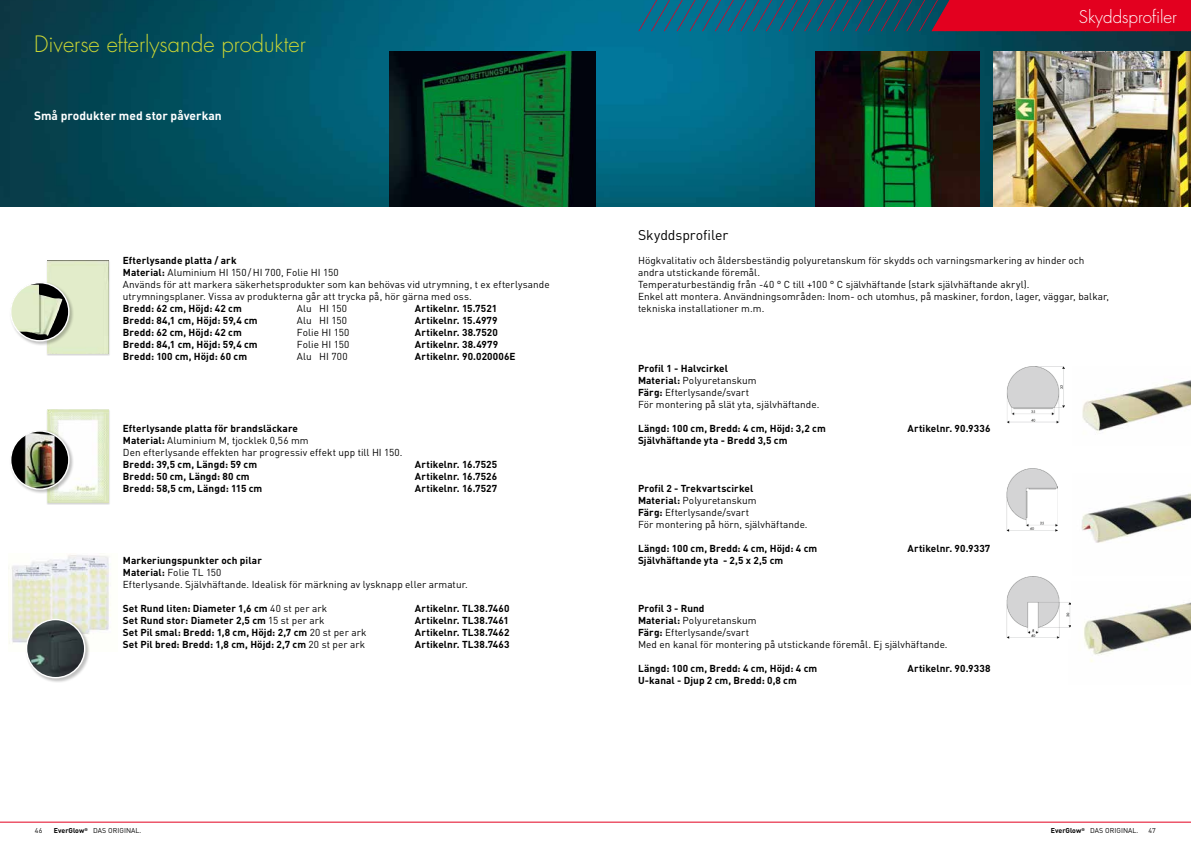
<style>
.page{position:relative;width:1191px;height:842px;background:#fff}
.page>*{position:absolute;margin:0;border:0;box-sizing:border-box;transform-origin:0 0}
.t1{font:300 22px "Futura Std";color:#cbd634}
.t2{font:300 17px "Futura Std";color:#fff}
.t3{font:14px "DIN Pro";letter-spacing:-.005em;color:#000}
.t4{font:700 12px "DIN Pro";color:#fff}
.t5{font:10px/12px "DIN Pro";letter-spacing:.005em;color:#000}
.t6{font:700 10px "DIN Pro";letter-spacing:.01em;color:#000}
.t7{font:7px "DIN Pro";letter-spacing:.01em;color:#000}
.s1{font-weight:700}
.s2{font-weight:400}
</style>
<div class="page">
<hr style="left:0;top:822px;width:1191px;height:1px;background:#e3001f">
<img style="left:0;top:0;width:1191px;height:207px">
<img style="left:1082px;top:380px;width:109px;height:51px">
<img style="left:1081px;top:493px;width:110px;height:50px">
<img style="left:1070px;top:602px;width:121px;height:60px">
<div style="left:47px;top:409px;width:64px;height:96px;background:#000;opacity:.17"></div>
<img style="left:47px;top:410px;width:62px;height:92px">
<div style="left:47px;top:261px;width:64px;height:95px;background:#000;opacity:.17"></div>
<div style="left:47px;top:261px;width:62px;height:93px;background:#e2ecca"></div>
<img style="left:9px;top:555px;width:102px;height:89px">
<img style="left:1006px;top:367px;width:58px;height:57px">
<img style="left:1006px;top:469px;width:52px;height:62px">
<img style="left:1006px;top:576px;width:64px;height:63px">
<div style="left:9px;top:430px;width:65px;height:64px;background:#000;opacity:.25"></div>
<div style="left:11px;top:431px;width:58px;height:58px;background:#000;border-radius:50%"></div>
<img style="left:21px;top:431px;width:37px;height:58px">
<div style="left:10px;top:430px;width:60px;height:60px;border:1px solid #fff;border-radius:50%"></div>
<div style="left:9px;top:281px;width:65px;height:65px;background:#000;opacity:.25"></div>
<svg style="left:11px;top:283px;width:58px;height:58px"></svg>
<img style="left:11px;top:285px;width:51px;height:51px">
<div style="left:10px;top:282px;width:60px;height:59px;border:1px solid #fff;border-radius:50%"></div>
<div style="left:25px;top:618px;width:65px;height:65px;background:#000;opacity:.25"></div>
<img style="left:27px;top:619px;width:58px;height:59px;border-radius:29px">
<div style="left:26px;top:619px;width:59px;height:59px;border:1px solid #fff;border-radius:50%"></div>
<img style="left:389px;top:51px;width:206px;height:156px">
<img style="left:815px;top:51px;width:164px;height:156px">
<svg style="left:638px;top:0;width:553px;height:31px;background:#6f3350"></svg>
<img style="left:993px;top:51px;width:198px;height:156px">
<h1 class="t1" style="left:34px;top:31px;width:273px">Diverse efterlysande produkter</h1>
<p class="t4" style="left:34px;top:106px;width:189px">Små produkter med stor påverkan</p>
<p class="t5" style="left:123px;top:253px;width:428px"><span class="s1">Efterlysande platta / ark<br>Material:</span> Aluminium HI 150/HI 700, Folie HI 150<br>Används för att markera säkerhetsprodukter som kan behövas vid utrymning, t ex efterlysande utrymningsplaner. Vissa av produkterna går att trycka på, hör gärna med oss.</p>
<p class="t6" style="left:123px;top:300px;width:121px">Bredd: 62 cm, Höjd: 42 cm</p>
<p class="t5" style="left:297px;top:301px;width:52px">Alu HI 150</p>
<p class="t6" style="left:415px;top:300px;width:84px">Artikelnr. 15.7521</p>
<p class="t6" style="left:123px;top:312px;width:136px">Bredd: 84,1 cm, Höjd: 59,4 cm</p>
<p class="t5" style="left:297px;top:313px;width:52px">Alu HI 150</p>
<p class="t6" style="left:415px;top:312px;width:84px">Artikelnr. 15.4979</p>
<p class="t6" style="left:123px;top:324px;width:121px">Bredd: 62 cm, Höjd: 42 cm</p>
<p class="t5" style="left:297px;top:325px;width:54px">Folie HI 150</p>
<p class="t6" style="left:415px;top:324px;width:84px">Artikelnr. 38.7520</p>
<p class="t6" style="left:123px;top:336px;width:136px">Bredd: 84,1 cm, Höjd: 59,4 cm</p>
<p class="t5" style="left:297px;top:337px;width:54px">Folie HI 150</p>
<p class="t6" style="left:415px;top:336px;width:85px">Artikelnr. 38.4979</p>
<p class="t6" style="left:123px;top:348px;width:126px">Bredd: 100 cm, Höjd: 60 cm</p>
<p class="t5" style="left:297px;top:349px;width:52px">Alu HI 700</p>
<p class="t6" style="left:415px;top:348px;width:102px">Artikelnr. 90.020006E</p>
<p class="t5" style="left:123px;top:421px;width:281px"><span class="s1">Efterlysande platta för brandsläckare<br>Material:</span> Aluminium M, tjocklek 0,56 mm<br>Den efterlysande effekten har progressiv effekt upp till HI 150.</p>
<p class="t6" style="left:123px;top:456px;width:136px">Bredd: 39,5 cm, Längd: 59 cm</p>
<p class="t6" style="left:415px;top:456px;width:84px">Artikelnr. 16.7525</p>
<p class="t6" style="left:123px;top:468px;width:128px">Bredd: 50 cm, Längd: 80 cm</p>
<p class="t6" style="left:415px;top:468px;width:84px">Artikelnr. 16.7526</p>
<p class="t6" style="left:123px;top:480px;width:141px">Bredd: 58,5 cm, Längd: 115 cm</p>
<p class="t6" style="left:415px;top:480px;width:84px">Artikelnr. 16.7527</p>
<p class="t5" style="left:123px;top:553px;width:346px"><span class="s1">Markeriungspunkter och pilar<br>Material:</span> Folie TL 150<br>Efterlysande. Självhäftande. Idealisk för märkning av lysknapp eller armatur.</p>
<p class="t6" style="left:123px;top:600px;width:206px">Set Rund liten: Diameter 1,6 cm <span class="s2">40 st per ark</span></p>
<p class="t6" style="left:415px;top:600px;width:96px">Artikelnr. TL38.7460</p>
<p class="t6" style="left:123px;top:612px;width:203px">Set Rund stor: Diameter 2,5 cm <span class="s2">15 st per ark</span></p>
<p class="t6" style="left:415px;top:612px;width:95px">Artikelnr. TL38.7461</p>
<p class="t6" style="left:123px;top:624px;width:245px">Set Pil smal: Bredd: 1,8 cm, Höjd: 2,7 cm <span class="s2">20 st per ark</span></p>
<p class="t6" style="left:415px;top:624px;width:96px">Artikelnr. TL38.7462</p>
<p class="t6" style="left:123px;top:636px;width:244px">Set Pil bred: Bredd: 1,8 cm, Höjd: 2,7 cm <span class="s2">20 st per ark</span></p>
<p class="t6" style="left:415px;top:636px;width:96px">Artikelnr. TL38.7463</p>
<h2 class="t2" style="left:1078px;top:6px;width:100px">Skyddsprofiler</h2>
<h3 class="t3" style="left:638px;top:224px;width:92px">Skyddsprofiler</h3>
<p class="t5" style="left:638px;top:253px;width:473px">Högkvalitativ och åldersbeständig polyuretanskum för skydds och varningsmarkering av hinder och andra utstickande föremål.<br>Temperaturbeständig från -40 ° C till +100 ° C självhäftande (stark självhäftande akryl).<br>Enkel att montera. Användningsområden: Inom- och utomhus, på maskiner, fordon, lager, väggar, balkar, tekniska installationer m.m.</p>
<p class="t5" style="left:638px;top:361px;width:183px"><span class="s1">Profil 1 - Halvcirkel<br>Material:</span> Polyuretanskum<br><span class="s1">Färg:</span> Efterlysande/svart<br>För montering på slät yta, självhäftande.</p>
<p class="t6" style="left:638px;top:420px;width:189px">Längd: 100 cm, Bredd: 4 cm, Höjd: 3,2 cm</p>
<p class="t6" style="left:907px;top:420px;width:85px">Artikelnr. 90.9336</p>
<p class="t6" style="left:638px;top:432px;width:151px">Självhäftande yta - Bredd 3,5 cm</p>
<p class="t5" style="left:638px;top:481px;width:171px"><span class="s1">Profil 2 - Trekvartscirkel<br>Material:</span> Polyuretanskum<br><span class="s1">Färg:</span> Efterlysande/svart<br>För montering på hörn, självhäftande.</p>
<p class="t6" style="left:638px;top:540px;width:181px">Längd: 100 cm, Bredd: 4 cm, Höjd: 4 cm</p>
<p class="t6" style="left:907px;top:540px;width:84px">Artikelnr. 90.9337</p>
<p class="t6" style="left:638px;top:552px;width:147px">Självhäftande yta - 2,5 x 2,5 cm</p>
<p class="t5" style="left:638px;top:601px;width:311px"><span class="s1">Profil 3 - Rund<br>Material:</span> Polyuretanskum<br><span class="s1">Färg:</span> Efterlysande/svart<br>Med en kanal för montering på utstickande föremål. Ej självhäftande.</p>
<p class="t6" style="left:638px;top:660px;width:181px">Längd: 100 cm, Bredd: 4 cm, Höjd: 4 cm</p>
<p class="t6" style="left:907px;top:660px;width:85px">Artikelnr. 90.9338</p>
<p class="t6" style="left:638px;top:672px;width:160px">U-kanal - Djup 2 cm, Bredd: 0,8 cm</p>
<p class="t7" style="left:35px;top:825px;width:9px">46</p>
<p class="t7" style="left:54px;top:825px;width:89px"><span class="s1">EverGlow</span><sup>®</sup> DAS ORIGINAL.</p>
<p class="t7" style="left:1050px;top:825px;width:89px"><span class="s1">EverGlow</span><sup>®</sup> DAS ORIGINAL.</p>
<p class="t7" style="left:1148px;top:825px;width:9px">47</p>
</div>
